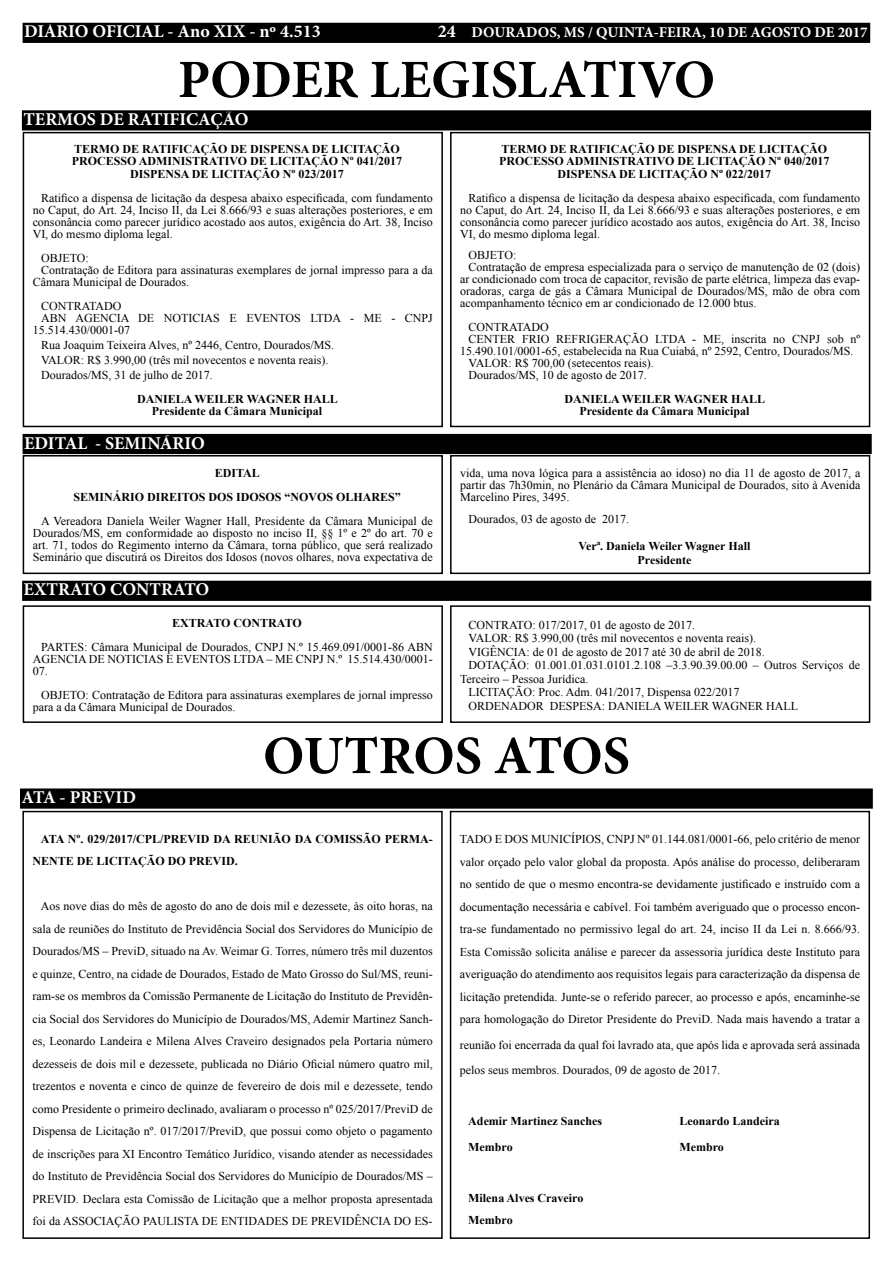
<style>
.page{position:relative;width:893px;height:1263px;background:#fff}
.page>*{position:absolute;margin:0;border:0;box-sizing:border-box;transform-origin:0 0}
.t1{font:700 54px "Minion Pro";color:#000}
.t2{font:700 18px "Minion Pro";color:#fff}
.t3{font:700 15px "Minion Pro";color:#fff}
.t4{font:12px/22.5px "Times New Roman";color:#000;text-align:justify}
.t5{font:700 12px/12px "Times New Roman";color:#000;text-align:center}
.s1{font-size:18px}
</style>
<div class="page">
<div style="left:23px;top:24px;width:846px;height:18px;background:#000"></div>
<div style="left:23px;top:23px;width:847px;height:20px;border:2px solid #000"></div>
<div style="left:23px;top:132px;width:420px;height:295px;border:2px solid #000"></div>
<div style="left:450px;top:132px;width:420px;height:295px;border:2px solid #000"></div>
<div style="left:23px;top:111px;width:847px;height:19px;background:#000"></div>
<div style="left:22px;top:110px;width:849px;height:20px;border:2px solid #000"></div>
<div style="left:23px;top:435px;width:848px;height:18px;background:#000"></div>
<div style="left:23px;top:434px;width:849px;height:20px;border:2px solid #000"></div>
<div style="left:23px;top:581px;width:848px;height:19px;background:#000"></div>
<div style="left:22px;top:581px;width:849px;height:20px;border:2px solid #000"></div>
<div style="left:23px;top:455px;width:420px;height:119px;border:2px solid #000"></div>
<div style="left:450px;top:455px;width:420px;height:119px;border:2px solid #000"></div>
<div style="left:23px;top:605px;width:420px;height:118px;border:2px solid #000"></div>
<div style="left:450px;top:605px;width:420px;height:118px;border:2px solid #000"></div>
<div style="left:21px;top:789px;width:851px;height:19px;background:#000"></div>
<div style="left:20px;top:788px;width:853px;height:21px;border:2px solid #000"></div>
<div style="left:22px;top:811px;width:421px;height:428px;border:2px solid #000"></div>
<div style="left:450px;top:811px;width:420px;height:428px;border:2px solid #000"></div>
<h2 class="t2" style="left:24px;top:19px;width:298px">DIÁRIO OFICIAL - Ano XIX - nº 4.513</h2>
<p class="t3" style="left:438px;top:22px;width:431px"><span class="s1">24</span> DOURADOS, MS / QUINTA-FEIRA, 10 DE AGOSTO DE 2017</p>
<h1 class="t1" style="left:178px;top:42px;width:539px">PODER LEGISLATIVO</h1>
<h2 class="t2" style="left:23px;top:106px;width:227px">TERMOS DE RATIFICAÇÃO</h2>
<p class="t5" style="left:72px;top:143px;width:332px">TERMO DE RATIFICAÇÃO DE DISPENSA DE LICITAÇÃO<br>PROCESSO ADMINISTRATIVO DE LICITAÇÃO Nº 041/2017<br>DISPENSA DE LICITAÇÃO Nº 023/2017</p>
<p class="t4" style="left:33px;top:191px;width:402px;line-height:12px;text-indent:9px">Ratifico a dispensa de licitação da despesa abaixo especificada, com fundamento no Caput, do Art. 24, Inciso II, da Lei 8.666/93 e suas alterações posteriores, e em consonância como parecer jurídico acostado aos autos, exigência do Art. 38, Inciso VI, do mesmo diploma legal.</p>
<p class="t4" style="left:41px;top:246px;width:49px">OBJETO:</p>
<p class="t4" style="left:41px;top:258px;width:393px">Contratação de Editora para assinaturas exemplares de jornal impresso para a da</p>
<p class="t4" style="left:33px;top:270px;width:158px">Câmara Municipal de Dourados.</p>
<p class="t4" style="left:41px;top:294px;width:82px">CONTRATADO</p>
<p class="t4" style="left:41px;top:306px;width:393px">ABN AGENCIA DE NOTICIAS E EVENTOS LTDA - ME - CNPJ</p>
<p class="t4" style="left:33px;top:318px;width:99px">15.514.430/0001-07</p>
<p class="t4" style="left:41px;top:337px;width:294px;line-height:15px;text-align:left">Rua Joaquim Teixeira Alves, nº 2446, Centro, Dourados/MS.<br>VALOR: R$ 3.990,00 (três mil novecentos e noventa reais).<br>Dourados/MS, 31 de julho de 2017.</p>
<p class="t5" style="left:137px;top:392px;width:202px">DANIELA WEILER WAGNER HALL<br>Presidente da Câmara Municipal</p>
<h2 class="t2" style="left:24px;top:430px;width:182px">EDITAL - SEMINÁRIO</h2>
<p class="t5" style="left:73px;top:460px;width:329px;line-height:24px">EDITAL<br>SEMINÁRIO DIREITOS DOS IDOSOS “NOVOS OLHARES”</p>
<p class="t4" style="left:33px;top:514px;width:402px;line-height:12px;text-indent:9px">A Vereadora Daniela Weiler Wagner Hall, Presidente da Câmara Municipal de Dourados/MS, em conformidade ao disposto no inciso II, §§ 1º e 2º do art. 70 e art. 71, todos do Regimento interno da Câmara, torna público, que será realizado Seminário que discutirá os Direitos dos Idosos (novos olhares, nova expectativa de</p>
<h2 class="t2" style="left:24px;top:577px;width:187px">EXTRATO CONTRATO</h2>
<p class="t5" style="left:499px;top:143px;width:332px">TERMO DE RATIFICAÇÃO DE DISPENSA DE LICITAÇÃO<br>PROCESSO ADMINISTRATIVO DE LICITAÇÃO Nº 040/2017<br>DISPENSA DE LICITAÇÃO Nº 022/2017</p>
<p class="t4" style="left:460px;top:191px;width:402px;line-height:12px;text-indent:9px">Ratifico a dispensa de licitação da despesa abaixo especificada, com fundamento no Caput, do Art. 24, Inciso II, da Lei 8.666/93 e suas alterações posteriores, e em consonância como parecer jurídico acostado aos autos, exigência do Art. 38, Inciso VI, do mesmo diploma legal.</p>
<p class="t4" style="left:469px;top:243px;width:49px">OBJETO:</p>
<p class="t4" style="left:469px;top:255px;width:393px">Contratação de empresa especializada para o serviço de manutenção de 02 (dois)</p>
<p class="t4" style="left:460px;top:267px;width:402px">ar condicionado com troca de capacitor, revisão de parte elétrica, limpeza das evap-</p>
<p class="t4" style="left:460px;top:279px;width:402px">oradoras, carga de gás a Câmara Municipal de Dourados/MS, mão de obra com</p>
<p class="t4" style="left:460px;top:291px;width:298px">acompanhamento técnico em ar condicionado de 12.000 btus.</p>
<p class="t4" style="left:469px;top:315px;width:82px">CONTRATADO</p>
<p class="t4" style="left:469px;top:327px;width:393px">CENTER FRIO REFRIGERAÇÃO LTDA - ME, inscrita no CNPJ sob nº</p>
<p class="t4" style="left:460px;top:339px;width:395px">15.490.101/0001-65, estabelecida na Rua Cuiabá, nº 2592, Centro, Dourados/MS.</p>
<p class="t4" style="left:469px;top:351px;width:187px">VALOR: R$ 700,00 (setecentos reais).</p>
<p class="t4" style="left:469px;top:363px;width:180px">Dourados/MS, 10 de agosto de 2017.</p>
<p class="t5" style="left:564px;top:392px;width:202px">DANIELA WEILER WAGNER HALL<br>Presidente da Câmara Municipal</p>
<p class="t4" style="left:460px;top:467px;width:402px;line-height:12px">vida, uma nova lógica para a assistência ao idoso) no dia 11 de agosto de 2017, a partir das 7h30min, no Plenário da Câmara Municipal de Dourados, sito à Avenida Marcelino Pires, 3495.</p>
<p class="t4" style="left:469px;top:508px;width:162px">Dourados, 03 de agosto de 2017.</p>
<p class="t5" style="left:578px;top:539px;width:173px;line-height:13.5px">Verª. Daniela Weiler Wagner Hall<br>Presidente</p>
<p class="t5" style="left:172px;top:617px;width:131px">EXTRATO CONTRATO</p>
<p class="t4" style="left:33px;top:641px;width:402px;line-height:12px;text-indent:9px">PARTES: Câmara Municipal de Dourados, CNPJ N.º 15.469.091/0001-86 ABN AGENCIA DE NOTICIAS E EVENTOS LTDA – ME CNPJ N.º 15.514.430/0001- 07.</p>
<p class="t4" style="left:33px;top:689px;width:402px;line-height:12px;text-indent:9px">OBJETO: Contratação de Editora para assinaturas exemplares de jornal impresso para a da Câmara Municipal de Dourados.</p>
<p class="t4" style="left:469px;top:613px;width:228px">CONTRATO: 017/2017, 01 de agosto de 2017.</p>
<p class="t4" style="left:469px;top:627px;width:289px">VALOR: R$ 3.990,00 (três mil novecentos e noventa reais).</p>
<p class="t4" style="left:469px;top:640px;width:298px">VIGÊNCIA: de 01 de agosto de 2017 até 30 de abril de 2018.</p>
<p class="t4" style="left:469px;top:654px;width:393px">DOTAÇÃO: 01.001.01.031.0101.2.108 –3.3.90.39.00.00 – Outros Serviços de</p>
<p class="t4" style="left:460px;top:667px;width:130px">Terceiro – Pessoa Jurídica.</p>
<p class="t4" style="left:469px;top:681px;width:273px">LICITAÇÃO: Proc. Adm. 041/2017, Dispensa 022/2017</p>
<p class="t4" style="left:469px;top:694px;width:331px">ORDENADOR DESPESA: DANIELA WEILER WAGNER HALL</p>
<h1 class="t1" style="left:263px;top:718px;width:368px">OUTROS ATOS</h1>
<h2 class="t2" style="left:22px;top:785px;width:116px">ATA - PREVID</h2>
<p class="t5" style="left:41px;top:833px;width:211px">Ata nº. 029/2017/CPL/PREVID da Reunião</p>
<p class="t5" style="left:295px;top:833px;width:39px">da Comissão</p>
<p class="t5" style="left:385px;top:833px;width:18px">Perma</p>
<p class="t5" style="left:429px;top:833px;width:5px">-</p>
<p class="t5" style="left:32px;top:855px;width:10px">nente</p>
<p class="t5" style="left:77px;top:855px;width:37px">de Licitação</p>
<p class="t5" style="left:168px;top:855px;width:71px">do PREVID.</p>
<p class="t4" style="left:32px;top:895px;width:402px;text-indent:9px">Aos nove dias do mês de agosto do ano de dois mil e dezessete, às oito horas, na sala de reuniões do Instituto de Previdência Social dos Servidores do Município de Dourados/MS – PreviD, situado na Av. Weimar G. Torres, número três mil duzentos e quinze, Centro, na cidade de Dourados, Estado de Mato Grosso do Sul/MS, reuni&shy;ram-se os membros da Comissão Permanente de Licitação do Instituto de Previdên&shy;cia Social dos Servidores do Município de Dourados/MS, Ademir Martinez Sanch&shy;es, Leonardo Landeira e Milena Alves Craveiro designados pela Portaria número dezesseis de dois mil e dezessete, publicada no Diário Oficial número quatro mil, trezentos e noventa e cinco de quinze de fevereiro de dois mil e dezessete, tendo como Presidente o primeiro declinado, avaliaram o processo nº 025/2017/PreviD de Dispensa de Licitação nº. 017/2017/PreviD, que possui como objeto o pagamento de inscrições para XI Encontro Temático Jurídico, visando atender as necessidades do Instituto de Previdência Social dos Servidores do Município de Dourados/MS – PREVID. Declara esta Comissão de Licitação que a melhor proposta apresentada foi da ASSOCIAÇÃO PAULISTA DE ENTIDADES DE PREVIDÊNCIA DO ES-</p>
<p class="t4" style="left:460px;top:828px;width:402px">TADO E DOS MUNICÍPIOS, CNPJ Nº 01.144.081/0001-66, pelo critério de menor valor orçado pelo valor global da proposta. Após análise do processo, deliberaram no sentido de que o mesmo encontra-se devidamente justificado e instruído com a documentação necessária e cabível. Foi também averiguado que o processo encon&shy;tra-se fundamentado no permissivo legal do art. 24, inciso II da Lei n. 8.666/93.<br>Esta Comissão solicita análise e parecer da assessoria jurídica deste Instituto para averiguação do atendimento aos requisitos legais para caracterização da dispensa de licitação pretendida. Junte-se o referido parecer, ao processo e após, encaminhe-se para homologação do Diretor Presidente do PreviD. Nada mais havendo a tratar a</p>
<p class="t4" style="left:460px;top:1032px;width:402px;line-height:25.5px">reunião foi encerrada da qual foi lavrado ata, que após lida e aprovada será assinada pelos seus membros. Dourados, 09 de agosto de 2017.</p>
<p class="t5" style="left:468px;top:1115px;width:135px">Ademir Martinez Sanches</p>
<p class="t5" style="left:679px;top:1115px;width:102px">Leonardo Landeira</p>
<p class="t5" style="left:468px;top:1140px;width:46px">Membro</p>
<p class="t5" style="left:679px;top:1140px;width:46px">Membro</p>
<p class="t5" style="left:468px;top:1186px;width:117px;line-height:22.5px;text-align:left">Milena Alves Craveiro<br>Membro</p>
</div>
